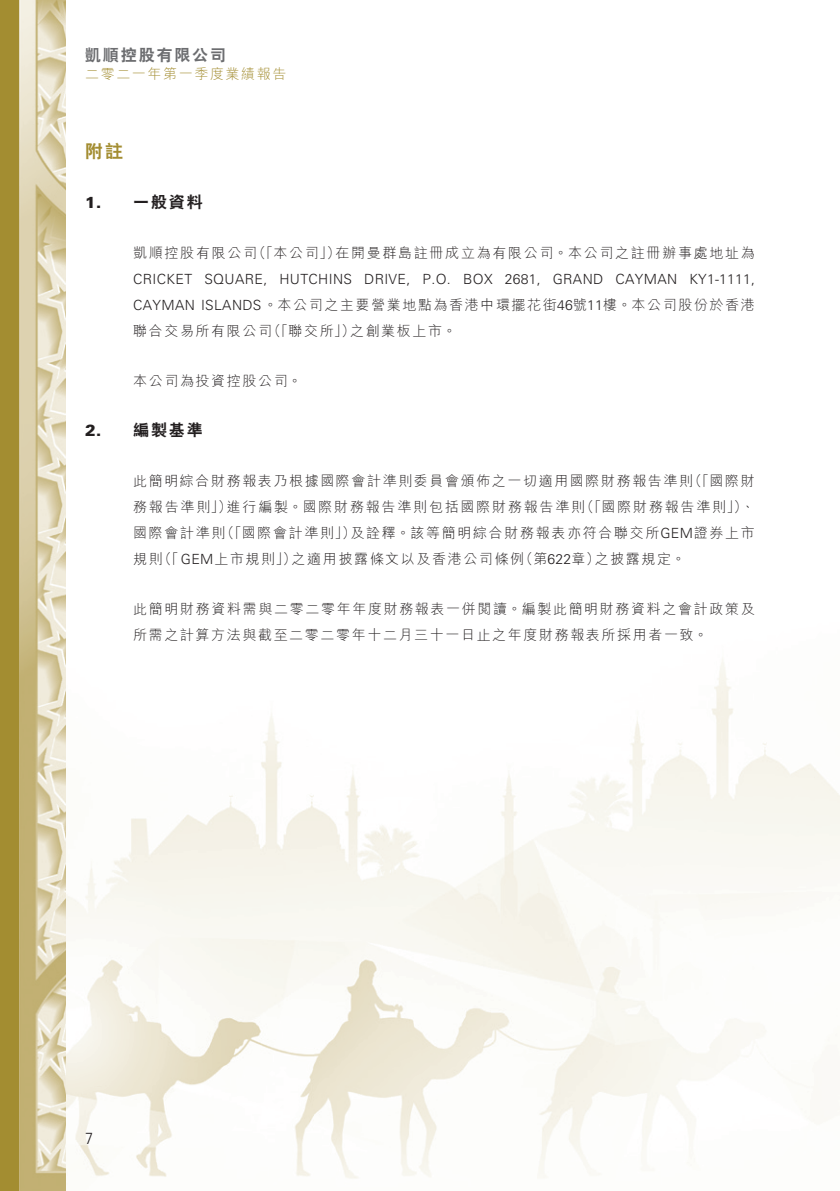
<style>
.page{position:relative;width:840px;height:1191px;background:#fff}
.page>*{position:absolute;margin:0;border:0;box-sizing:border-box;transform-origin:0 0}
._03_H1{font:800 18px "C Hei 2 HK";color:#a38d31}
.t1{font:800 16px "C Hei 2 HK";letter-spacing:.115em;color:#6c6d70}
._17_H1__Note{font:800 16px "C Hei 2 HK";letter-spacing:.115em;color:#231f20}
._17_H1__Note-2{font:900 16px "Univers LT Std";color:#231f20}
.t2{font:300 16px "Frutiger LT Std";color:#231f20;scale:.9 1}
._26___P2__Note{font:300 14px/26px "M Hei HK";letter-spacing:.115em;color:#231f20}
._26___P2__Note-2{font:300 14px "Univers LT Std";letter-spacing:.025em;color:#231f20}
.t3{font:300 14px "M Hei HK";letter-spacing:.115em;color:#a38d31}
.s1{font-family:"Univers LT Std"}
</style>
<div class="page">
<img style="left:65px;top:10px;width:774px;height:1181px">
<div style="left:0;top:0;width:28px;height:1191px;background:#a38d31"></div>
<img style="left:20px;top:0;width:45px;height:1191px">
<p class="t1" style="left:85px;top:44px;width:142px">凱順控股有限公司</p>
<p class="t3" style="left:85px;top:64px;width:203px">二零二一年第一季度業績報告</p>
<p class="_03_H1" style="left:85px;top:139px;width:40px">附註</p>
<p class="_17_H1__Note-2" style="left:85px;top:192px;width:18px">1.</p>
<p class="_17_H1__Note" style="left:133px;top:191px;width:71px">一般資料</p>
<p class="_17_H1__Note-2" style="left:85px;top:420px;width:18px">2.</p>
<p class="_26___P2__Note" style="left:335px;top:239px;width:421px">在開曼群島註冊成立為有限公司。本公司之註冊辦事處地址為</p>
<p class="_26___P2__Note" style="left:252px;top:239px;width:90px">（「本公司」）</p>
<p class="_26___P2__Note" style="left:133px;top:239px;width:125px">凱順控股有限公司</p>
<p class="_26___P2__Note-2" style="left:133px;top:270px;width:60px">CRICKET</p>
<p class="_26___P2__Note" style="left:133px;top:291px;width:622px"><span class="s1">CAYMAN ISLANDS</span>。本公司之主要營業地點為香港中環擺花街<span class="s1">46</span>號<span class="s1">11</span>樓。本公司股份於香港</p>
<p class="_26___P2__Note" style="left:350px;top:317px;width:108px">之創業板上市。</p>
<p class="_26___P2__Note-2" style="left:204px;top:270px;width:64px">SQUARE,</p>
<p class="_26___P2__Note-2" style="left:279px;top:270px;width:74px">HUTCHINS</p>
<p class="_26___P2__Note-2" style="left:422px;top:270px;width:30px">P O. .</p>
<p class="_26___P2__Note-2" style="left:463px;top:270px;width:31px">BOX</p>
<p class="_26___P2__Note-2" style="left:552px;top:270px;width:52px">GRAND</p>
<p class="_26___P2__Note-2" style="left:615px;top:270px;width:63px">CAYMAN</p>
<p class="_26___P2__Note-2" style="left:364px;top:270px;width:48px">DRIVE,</p>
<p class="_26___P2__Note-2" style="left:689px;top:270px;width:67px">KY1-1111,</p>
<p class="_26___P2__Note-2" style="left:504px;top:270px;width:37px">2681,</p>
<p class="_26___P2__Note" style="left:267px;top:317px;width:89px">（「聯交所」）</p>
<p class="_26___P2__Note" style="left:133px;top:317px;width:140px">聯合交易所有限公司</p>
<p class="_26___P2__Note" style="left:133px;top:367px;width:170px">本公司為投資控股公司。</p>
<p class="_17_H1__Note" style="left:133px;top:419px;width:71px">編製基準</p>
<p class="_26___P2__Note" style="left:687px;top:467px;width:68px">（「國際財</p>
<p class="_26___P2__Note" style="left:580px;top:467px;width:176px;text-indent:-446px">此簡明綜合財務報表乃根據國際會計準則委員會頒佈之一切適用國際財務報告準則<br>（「國際財務報告準則 、(「</p>
<p class="_26___P2__Note" style="left:133px;top:493px;width:100px">務報告準則」）</p>
<p class="_26___P2__Note" style="left:227px;top:493px;width:360px">進行編製。國際財務報告準則包括國際財務報告準則</p>
<p class="_26___P2__Note" style="left:220px;top:519px;width:137px">（「國際會計準則」）</p>
<p class="_26___P2__Note" style="left:133px;top:519px;width:94px">國際會計準則</p>
<p class="_26___P2__Note" style="left:350px;top:519px;width:405px">及詮釋。該等簡明綜合財務報表亦符合聯交所<span class="s1">GEM</span>證券上市</p>
<p class="_26___P2__Note" style="left:158px;top:545px;width:140px">（「<span class="s1">GEM</span>上市規則」）</p>
<p class="_26___P2__Note" style="left:519px;top:545px;width:82px">（第<span class="s1">622</span>章）</p>
<p class="_26___P2__Note" style="left:291px;top:545px;width:234px">之適用披露條文以及香港公司條例</p>
<p class="_26___P2__Note" style="left:594px;top:545px;width:92px">之披露規定。</p>
<p class="_26___P2__Note" style="left:133px;top:545px;width:31px">規則</p>
<p class="_26___P2__Note" style="left:133px;top:595px;width:623px">此簡明財務資料需與二零二零年年度財務報表一併閱讀。編製此簡明財務資料之會計政策及所需之計算方法與截至二零二零年十二月三十一日止之年度財務報表所採用者一致。</p>
<p class="t2" style="left:85px;top:1129px;width:10px">7</p>
</div>
